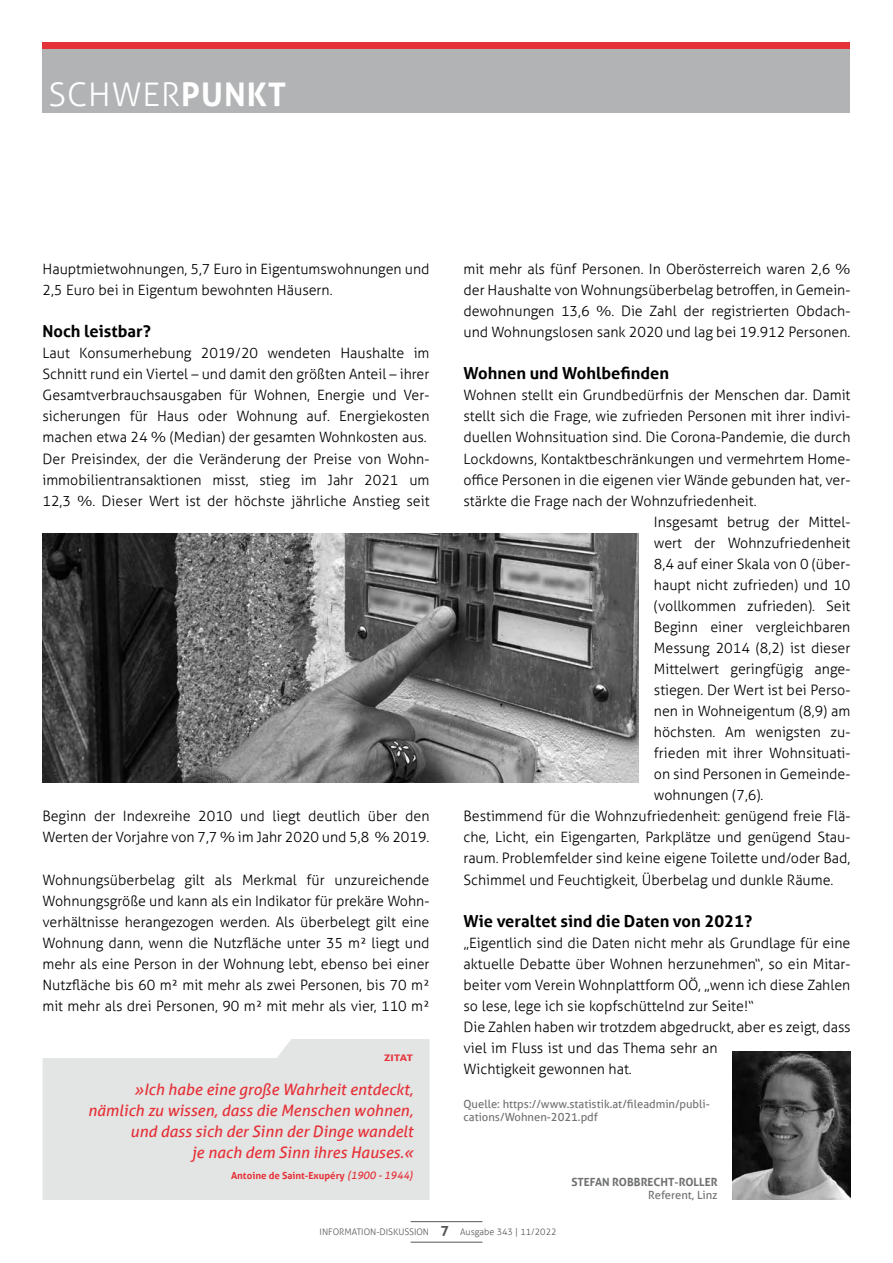
<style>
.page{position:relative;width:893px;height:1263px;background:#fff}
.page>*{position:absolute;margin:0;border:0;box-sizing:border-box;transform-origin:0 0}
.t1{font:300 32.55px "Aller";letter-spacing:.03em;color:#fff}
.t2{font:700 16.5px "Aller";color:#000}
.t3{font:italic 15.75px/21px "Aller";color:#e53138;text-align:right}
.t4{font:300 14.25px/21px "Aller";color:#000}
.t5{font:11.25px/12.8px "Aller";color:#707172}
.t6{font:700 11.25px "Aller";color:#707172}
.t7{font:700 9.75px "Aller";color:#e53138}
.t8{font:300 9px "Aller";color:#58585a}
.t9{font:700 9px "Aller";letter-spacing:-.035em;color:#e53138;scale:1.3 1}
.s1{font-weight:700}
.s2{font-weight:400;font-style:italic;font-size:10.5px}
.s3{font-weight:700;font-size:14.25px}
</style>
<div class="page">
<hr style="left:411px;top:1221px;width:71px;height:1px;background:#58585a">
<hr style="left:411px;top:1242px;width:71px;height:1px;background:#58585a">
<div style="left:43px;top:49px;width:807px;height:64px;background:#b1b3b4"></div>
<div style="left:43px;top:43px;width:807px;height:6px;background:#e53138"></div>
<img style="left:733px;top:1052px;width:117px;height:147px">
<img style="left:42px;top:534px;width:597px;height:248px">
<svg style="left:43px;top:1039px;width:386px;height:161px;background:#e5e5e5"></svg>
<h1 class="t1" style="left:48px;top:75px;width:239px">SCHWER<span class="s1">PUNKT</span></h1>
<p class="t4" style="left:43px;top:259px;width:388px">Hauptmietwohnungen, 5,7 Euro in Eigentumswohnungen und<br>2,5 Euro bei in Eigentum bewohnten Häusern.</p>
<p class="t2" style="left:43px;top:321px;width:110px">Noch leistbar?</p>
<p class="t4" style="left:43px;top:343px;width:388px">Laut Konsumerhebung 2019/20 wendeten Haushalte im Schnitt rund ein Viertel – und damit den größten Anteil – ihrer Gesamtverbrauchsausgaben für Wohnen, Energie und Ver&shy;sicherungen für Haus oder Wohnung auf. Energiekosten machen etwa 24 % (Median) der gesamten Wohnkosten aus.<br>Der Preisindex, der die Veränderung der Preise von Wohn&shy;immobilientransaktionen misst, stieg im Jahr 2021 um 12,3 %. Dieser Wert ist der höchste jährliche Anstieg seit</p>
<p class="t4" style="left:43px;top:806px;width:388px">Beginn der Indexreihe 2010 und liegt deutlich über den<br>Werten der Vorjahre von 7,7 % im Jahr 2020 und 5,8 % 2019.</p>
<p class="t4" style="left:43px;top:869px;width:388px;text-align:justify">Wohnungsüberbelag gilt als Merkmal für unzureichende Wohnungsgröße und kann als ein Indikator für prekäre Wohn&shy;verhältnisse herangezogen werden. Als überbelegt gilt eine Wohnung dann, wenn die Nutzfläche unter 35 m² liegt und mehr als eine Person in der Wohnung lebt, ebenso bei einer Nutzfläche bis 60 m² mit mehr als zwei Personen, bis 70 m² mit mehr als drei Personen, 90 m² mit mehr als vier, 110 m²</p>
<p class="t9" style="left:384px;top:1052px;width:24px">ZITAT</p>
<p class="t3" style="left:88px;top:1079px;width:327px">»Ich habe eine große Wahrheit entdeckt, nämlich zu wissen, dass die Menschen wohnen, und dass sich der Sinn der Dinge wandelt<br>je nach dem Sinn ihres Hauses.«</p>
<p class="t7" style="left:231px;top:1170px;width:184px">Antoine de Saint-Exupéry <span class="s2">(1900 - 1944)</span></p>
<p class="t4" style="left:463px;top:259px;width:388px;text-align:justify">mit mehr als fünf Personen. In Oberösterreich waren 2,6 % der Haushalte von Wohnungsüberbelag betroffen, in Gemein&shy;dewohnungen 13,6 %. Die Zahl der registrierten Obdach&shy;und Wohnungslosen sank 2020 und lag bei 19.912 Personen.</p>
<p class="t2" style="left:463px;top:363px;width:207px">Wohnen und Wohlbefinden</p>
<p class="t4" style="left:463px;top:385px;width:388px">Wohnen stellt ein Grundbedürfnis der Menschen dar. Damit</p>
<p class="t4" style="left:463px;top:406px;width:388px">stellt sich die Frage, wie zufrieden Personen mit ihrer indivi-</p>
<p class="t4" style="left:463px;top:427px;width:388px">duellen Wohnsituation sind. Die Corona-Pandemie, die durch</p>
<p class="t4" style="left:463px;top:448px;width:388px">Lockdowns, Kontaktbeschränkungen und vermehrtem Home-</p>
<p class="t4" style="left:463px;top:469px;width:388px">office Personen in die eigenen vier Wände gebunden hat, ver-</p>
<p class="t4" style="left:463px;top:490px;width:295px">stärkte die Frage nach der Wohnzufriedenheit.</p>
<p class="t4" style="left:654px;top:511px;width:198px">Insgesamt betrug der Mittel-</p>
<p class="t4" style="left:654px;top:532px;width:198px">wert der Wohnzufriedenheit</p>
<p class="t4" style="left:654px;top:553px;width:198px">8,4 auf einer Skala von 0 (über-</p>
<p class="t4" style="left:654px;top:574px;width:198px">haupt nicht zufrieden) und 10</p>
<p class="t4" style="left:654px;top:595px;width:198px">(vollkommen zufrieden). Seit</p>
<p class="t4" style="left:654px;top:616px;width:198px">Beginn einer vergleichbaren</p>
<p class="t4" style="left:654px;top:637px;width:198px">Messung 2014 (8,2) ist dieser</p>
<p class="t4" style="left:654px;top:658px;width:198px">Mittelwert geringfügig ange-</p>
<p class="t4" style="left:654px;top:679px;width:198px">stiegen. Der Wert ist bei Perso-</p>
<p class="t4" style="left:654px;top:701px;width:198px">nen in Wohneigentum (8,9) am</p>
<p class="t4" style="left:654px;top:722px;width:198px">höchsten. Am wenigsten zu-</p>
<p class="t4" style="left:654px;top:743px;width:198px">frieden mit ihrer Wohnsituati-</p>
<p class="t4" style="left:654px;top:764px;width:198px">on sind Personen in Gemeinde-</p>
<p class="t4" style="left:654px;top:785px;width:111px">wohnungen (7,6).</p>
<p class="t4" style="left:463px;top:806px;width:388px">Bestimmend für die Wohnzufriedenheit: genügend freie Flä-</p>
<p class="t4" style="left:463px;top:827px;width:388px">che, Licht, ein Eigengarten, Parkplätze und genügend Stau-</p>
<p class="t4" style="left:463px;top:848px;width:388px">raum. Problemfelder sind keine eigene Toilette und/oder Bad,</p>
<p class="t4" style="left:463px;top:869px;width:372px">Schimmel und Feuchtigkeit, Überbelag und dunkle Räume.</p>
<p class="t2" style="left:463px;top:910px;width:290px">Wie veraltet sind die Daten von 2021?</p>
<p class="t4" style="left:463px;top:932px;width:388px">„Eigentlich sind die Daten nicht mehr als Grundlage für eine aktuelle Debatte über Wohnen herzunehmen“, so ein Mitar&shy;beiter vom Verein Wohnplattform OÖ, „wenn ich diese Zahlen so lese, lege ich sie kopfschüttelnd zur Seite!“<br>Die Zahlen haben wir trotzdem abgedruckt, aber es zeigt, dass viel im Fluss ist und das Thema sehr an<br>Wichtigkeit gewonnen hat.</p>
<p class="t5" style="left:463px;top:1097px;width:248px">Quelle: https://www.statistik.at/fileadmin/publi&shy;cations/Wohnen-2021.pdf</p>
<p class="t6" style="left:571px;top:1175px;width:148px">STEFAN ROBBRECHT-ROLLER</p>
<p class="t5" style="left:648px;top:1189px;width:71px">Referent, Linz</p>
<p class="t8" style="left:320px;top:1226px;width:131px">INFORMATION-DISKUSSION <span class="s3">7</span></p>
<p class="t8" style="left:460px;top:1226px;width:98px">Ausgabe 343 | 11/2022</p>
</div>
